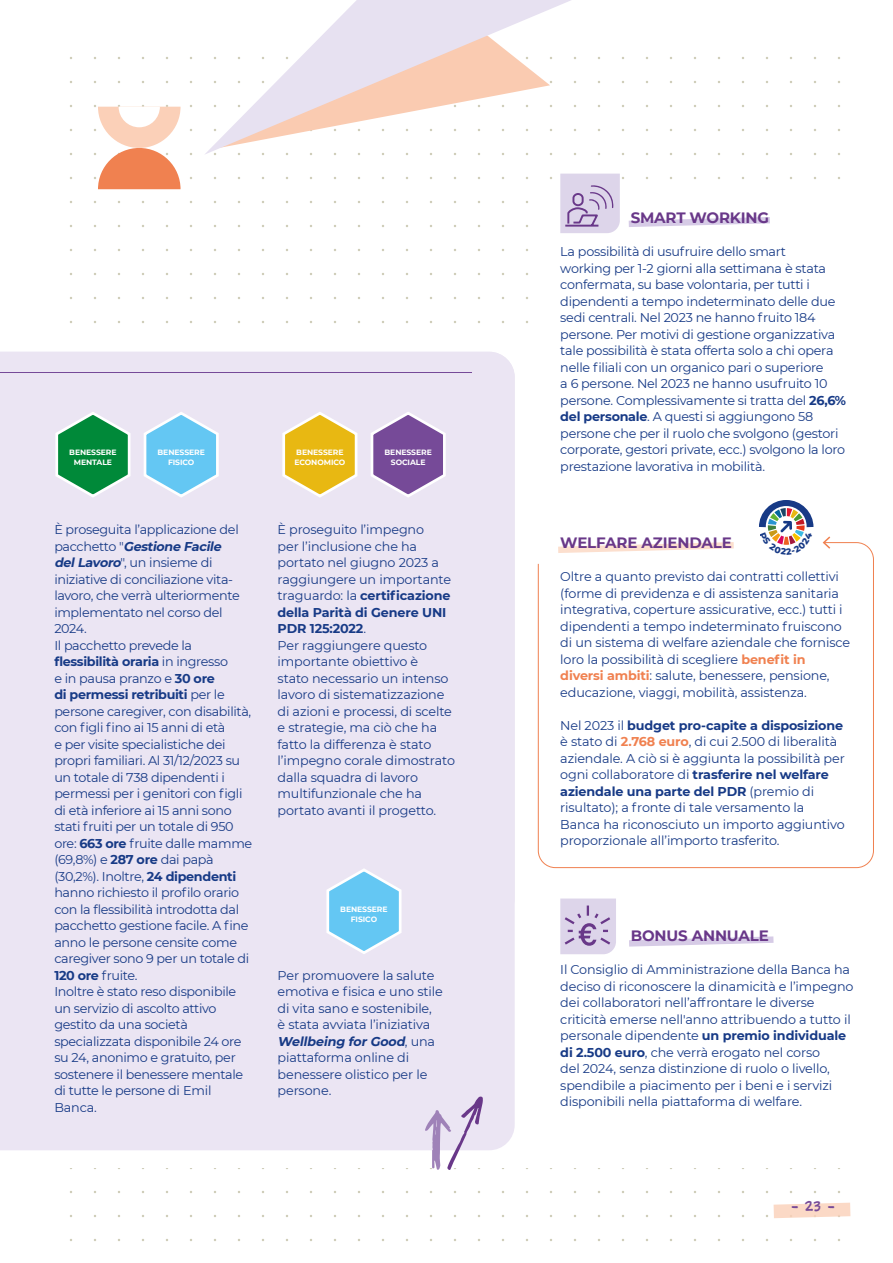
<style>
.page{position:relative;width:893px;height:1263px;background:#fff}
.page>*{position:absolute;margin:0;border:0;box-sizing:border-box;transform-origin:0 0}
.t1{font:700 15px "Montserrat";letter-spacing:-.01em;color:#693889}
.t2{font:13.5px "Sketchnote Text";color:#764a98}
.t3{font:12.75px/16.5px "Montserrat";letter-spacing:-.02em;color:#173a86}
.t4{font:700 7.65px/9.9px "Montserrat";letter-spacing:-.01em;color:#fff;text-align:center}
.s1{font-weight:700;font-style:italic}
.s2{font-weight:700}
.s3{font-weight:700;color:#f08150}
</style>
<div class="page">
<svg style="left:629px;top:936px;width:144px;height:10px"></svg>
<div style="left:0;top:352px;width:515px;height:798px;background:#ebe5f3"></div>
<svg style="left:537px;top:542px;width:337px;height:326px"></svg>
<svg style="left:629px;top:217px;width:141px;height:10px"></svg>
<svg style="left:558px;top:542px;width:176px;height:11px"></svg>
<svg style="left:774px;top:1202px;width:76px;height:16px"></svg>
<svg style="left:560px;top:898px;width:56px;height:56px;background:#d1c4df"></svg>
<svg style="left:425px;top:1096px;width:58px;height:74px"></svg>
<svg style="left:560px;top:174px;width:60px;height:59px;background:#d1c5e0"></svg>
<div style="left:0;top:372px;width:473px;height:529px;background:#ebe5f3"></div>
<svg style="left:54px;top:410px;width:79px;height:89px;background:#61b085"></svg>
<svg style="left:281px;top:410px;width:79px;height:89px;background:#ebcc6e"></svg>
<svg style="left:142px;top:410px;width:79px;height:89px;background:#9cd5f4"></svg>
<svg style="left:325px;top:867px;width:79px;height:89px;background:#9cd5f4"></svg>
<svg style="left:369px;top:410px;width:79px;height:89px;background:#a78bbe"></svg>
<svg style="left:205px;top:0;width:366px;height:155px"></svg>
<svg style="left:98px;top:107px;width:83px;height:82px"></svg>
<svg style="left:750px;top:500px;width:82px;height:54px"></svg>
<p class="t4" style="left:69px;top:447px;width:49px">BENESSERE<br>MENTALE</p>
<p class="t4" style="left:294px;top:447px;width:52px;text-align:left">BENESSERE<br>ECONOMICO</p>
<p class="t4" style="left:158px;top:447px;width:49px">BENESSERE<br>FISICO</p>
<p class="t4" style="left:384px;top:447px;width:49px">BENESSERE<br>SOCIALE</p>
<p class="t3" style="left:54px;top:521px;width:199px">È proseguita l’applicazione del<br>p a c c h e tt o " <span class="s1">Gestione Facile delLavoro</span>", un insieme di iniziative di conciliazione vita&shy;lavoro, che verrà ulteriormente implementato nel corso del<br>2024.<br>Il pacchetto prevede la <span class="s2">flessibilità oraria</span> in ingresso<br>e in pausa pranzo e <span class="s2">30 ore<br>di permessi retribuiti</span> per le persone caregiver, con disabilità, con figli fino ai 15 anni di età<br>e per visite specialistiche dei propri familiari. Al 31/12/2023 su un totale di 738 dipendenti i permessi per i genitori con figli di età inferiore ai 15 anni sono stati fruiti per un totale di 950 ore: <span class="s2">663 ore</span> fruite dalle mamme (69,8%) e <span class="s2">287 ore</span> dai papà (30,2%). Inoltre, <span class="s2">24 dipendenti </span>hanno richiesto il profilo orario con la flessibilità introdotta dal pacchetto gestione facile. A fine anno le persone censite come caregiver sono 9 per un totale di<br><span class="s2">120 ore</span> fruite.<br>Inoltre è stato reso disponibile un servizio di ascolto attivo gestito da una società specializzata disponibile 24 ore su 24, anonimo e gratuito, per sostenere il benessere mentale di tutte le persone di Emil<br>Banca.</p>
<p class="t3" style="left:278px;top:521px;width:179px">È proseguito l’impegno<br>per l’inclusione che ha portato nel giugno 2023 a raggiungere un importante traguardo: la <span class="s2">certificazione della Parità di Genere UNI<br>PDR 125:2022</span>.<br>Per raggiungere questo importante obiettivo è<br>stato necessario un intenso lavoro di sistematizzazione di azioni e processi, di scelte e strategie, ma ciò che ha fatto la differenza è stato l’impegno corale dimostrato dalla squadra di lavoro multifunzionale che ha portato avanti il progetto.</p>
<p class="t4" style="left:340px;top:904px;width:49px">BENESSERE<br>FISICO</p>
<p class="t3" style="left:278px;top:966px;width:167px">Per promuovere la salute emotiva e fisica e uno stile di vita sano e sostenibile, è stata avviata l’iniziativa<br><span class="s1">Wellbeing forGood</span>, u n a piattaforma online di benessere olistico per le persone.</p>
<p class="t1" style="left:631px;top:207px;width:140px">SMART WORKING</p>
<p class="t3" style="left:560px;top:243px;width:287px">La possibilità di usufruire dello smart<br>working per 1-2 giorni alla settimana è stata confermata, su base volontaria, per tutti i dipendenti a tempo indeterminato delle due sedi centrali. Nel 2023 ne hanno fruito 184 persone. Per motivi di gestione organizzativa tale possibilità è stata offerta solo a chi opera nelle filiali con un organico pari o superiore<br>a 6 persone. Nel 2023 ne hanno usufruito 10 persone. Complessivamente si tratta del <span class="s2">26,6% del personale</span>. A questi si aggiungono 58 persone che per il ruolo che svolgono (gestori corporate, gestori private, ecc.) svolgono la loro prestazione lavorativa in mobilità.</p>
<p class="t1" style="left:560px;top:532px;width:173px">WELFARE AZIENDALE</p>
<p class="t3" style="left:560px;top:568px;width:291px">Oltre a quanto previsto dai contratti collettivi (forme di previdenza e di assistenza sanitaria integrativa, coperture assicurative, ecc.) tutti i dipendenti a tempo indeterminato fruiscono di un sistema di welfare aziendale che fornisce loro la possibilità di scegliere <span class="s3">benefit in diversi ambiti</span>: salute, benessere, pensione, educazione, viaggi, mobilità, assistenza.</p>
<p class="t3" style="left:560px;top:716px;width:286px">Nel 2023 il <span class="s2">budget pro-capite a disposizione </span>è stato di <span class="s3">2.768 euro</span>, di cui 2.500 di liberalità aziendale. A ciò si è aggiunta la possibilità per ogni collaboratore di <span class="s2">trasferire nel welfare aziendale una parte del PDR</span> (premio di risultato); a fronte di tale versamento la Banca ha riconosciuto un importo aggiuntivo proporzionale all’importo trasferito.</p>
<p class="t1" style="left:631px;top:925px;width:140px">BONUS ANNUALE</p>
<p class="t3" style="left:560px;top:961px;width:295px">Il Consiglio di Amministrazione della Banca ha deciso di riconoscere la dinamicità e l’impegno dei collaboratori nell’affrontare le diverse criticità emerse nell'anno attribuendo a tutto il personale dipendente <span class="s2">un premio individuale di 2.500 euro</span>, che verrà erogato nel corso<br>del 2024, senza distinzione di ruolo o livello, spendibile a piacimento per i beni e i servizi disponibili nella piattaforma di welfare.</p>
<p class="t2" style="left:791px;top:1197px;width:46px">- 23 -</p>
</div>
